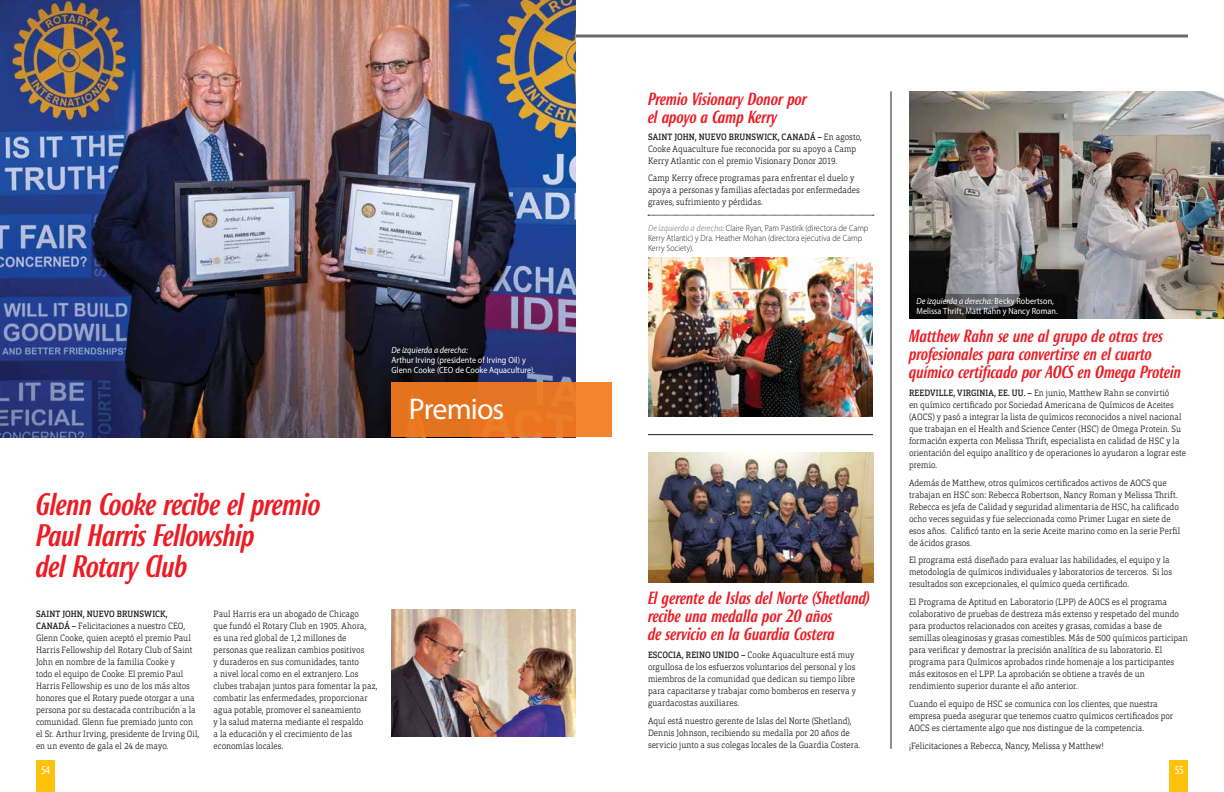
<style>
.page{position:relative;width:1224px;height:792px;background:#fff}
.page>*{position:absolute;margin:0;border:0;box-sizing:border-box;transform-origin:0 0}
.t1{font:italic 500 30px/31px "Roxy";letter-spacing:-.025em;color:#ed1b23}
.t2{font:30px "Myriad Pro";letter-spacing:-.03em;color:#fff}
.t3{font:italic 500 17px/18px "Roxy";letter-spacing:-.01em;color:#ed1b23}
.t4{font:condensed 12px "Myriad Pro";color:#fff}
.t5{font:300 9px/12px "Orgon Slab";letter-spacing:.005em;color:#221e1f;scale:.9 1}
.t6{font:9px/10px "Myriad Pro";letter-spacing:.005em;color:#fff;scale:.9 1}
.t7{font:300 9px/10px "Myriad Pro";color:#221e1f;scale:.9 1}
.t8{font:italic 9px "Myriad Pro";color:#fff;scale:.9 1}
.s1{font-weight:500}
.s2{font-weight:400;font-style:italic;color:#9d9fa2}
.s3{font-style:italic}
</style>
<div class="page">
<hr style="left:36px;top:35px;width:1152px;height:1px;background:#221e1f">
<hr style="left:36px;top:37px;width:1152px;height:1px;background:#221e1f">
<img style="left:0;top:0;width:576px;height:437px">
<img style="left:648px;top:453px;width:226px;height:129px">
<img style="left:392px;top:610px;width:184px;height:127px">
<img style="left:909px;top:91px;width:315px;height:228px">
<svg style="left:909px;top:294px;width:157px;height:25px;background:#212122"></svg>
<div style="left:392px;top:382px;width:220px;height:55px;background:linear-gradient(to right,#e26f1a,#f17f2c)"></div>
<img style="left:648px;top:257px;width:225px;height:160px">
<div style="left:1169px;top:761px;width:19px;height:31px;background:#ffc20c"></div>
<div style="left:36px;top:761px;width:19px;height:31px;background:#ffc20c"></div>
<hr style="left:891px;top:91px;width:1px;height:658px;background:#221e1f">
<hr style="left:648px;top:434px;width:225px;height:1px;background:#221e1f">
<svg style="left:648px;top:215px;width:226px;height:1px"></svg>
<p class="t8" style="left:392px;top:344px;width:86px">De izquierda a derecha:</p>
<p class="t6" style="left:392px;top:355px;width:161px">Arthur Irving (presidente of Irving Oil) y<br>Glenn Cooke (CEO de Cooke Aquaculture).</p>
<h1 class="t2" style="left:409px;top:390px;width:97px">Premios</h1>
<h1 class="t1" style="left:36px;top:489px;width:286px">Glenn Cooke recibe el premio<br>Paul Harris Fellowship<br>del Rotary Club</h1>
<p class="t5" style="left:214px;top:607px;width:184px">Paul Harris era un abogado de Chicago<br>que fundó el Rotary Club en 1905. Ahora,<br>es una red global de 1,2 millones de personas que realizan cambios positivos<br>y duraderos en sus comunidades, tanto<br>a nivel local como en el extranjero. Los clubes trabajan juntos para fomentar la paz, combatir las enfermedades, proporcionar agua potable, promover el saneamiento<br>y la salud materna mediante el respaldo<br>a la educación y el crecimiento de las economías locales.</p>
<p class="t5" style="left:36px;top:607px;width:183px"><span class="s1">SAINT JOHN, NUEVO BRUNSWICK, CANADÁ –</span> Felicitaciones a nuestro CEO, Glenn Cooke, quien aceptó el premio Paul Harris Fellowship del Rotary Club of Saint John en nombre de la familia Cooke y<br>todo el equipo de Cooke. El premio Paul Harris Fellowship es uno de los más altos honores que el Rotary puede otorgar a una persona por su destacada contribución a la comunidad. Glenn fue premiado junto con el Sr. Arthur Irving, presidente de Irving Oil, en un evento de gala el 24 de mayo.</p>
<h2 class="t3" style="left:648px;top:90px;width:161px">Premio Visionary Donor por el apoyo a Camp Kerry</h2>
<p class="t5" style="left:648px;top:131px;width:239px"><span class="s1">SAINT JOHN, NUEVO BRUNSWICK, CANADÁ –</span> En agosto,<br>Cooke Aquaculture fue reconocida por su apoyo a Camp<br>Kerry Atlantic con el premio Visionary Donor 2019.</p>
<p class="t5" style="left:648px;top:172px;width:237px">Camp Kerry ofrece programas para enfrentar el duelo y apoya a personas y familias afectadas por enfermedades graves, sufrimiento y pérdidas.</p>
<p class="t7" style="left:648px;top:223px;width:246px"><span class="s2">De izquierda a derecha:</span> Claire Ryan, Pam Pastirik (directora de Camp<br>Kerry Atlantic) y Dra. Heather Mohan (directora ejecutiva de Camp<br>Kerry Society).</p>
<h2 class="t3" style="left:648px;top:589px;width:223px">El gerente de Islas del Norte (Shetland) recibe una medalla por 20 años<br>de servicio en la Guardia Costera</h2>
<p class="t5" style="left:648px;top:649px;width:233px"><span class="s1">ESCOCIA, REINO UNIDO –</span> Cooke Aquaculture está muy orgullosa de los esfuerzos voluntarios del personal y los miembros de la comunidad que dedican su tiempo libre para capacitarse y trabajar como bomberos en reserva y guardacostas auxiliares.</p>
<p class="t5" style="left:648px;top:715px;width:238px">Aquí está nuestro gerente de Islas del Norte (Shetland),<br>Dennis Johnson, recibiendo su medalla por 20 años de servicio junto a sus colegas locales de la Guardia Costera.</p>
<p class="t6" style="left:917px;top:296px;width:158px"><span class="s3">De izquierda a derecha:</span> Becky Robertson,<br>Melissa Thrift, Matt Rahn y Nancy Roman.</p>
<h2 class="t3" style="left:909px;top:327px;width:274px">Matthew Rahn se une al grupo de otras tres profesionales para convertirse en el cuarto químico certificado por AOCS en Omega Protein</h2>
<p class="t5" style="left:909px;top:387px;width:310px"><span class="s1">REEDVILLE, VIRGINIA, EE. UU. –</span> En junio, Matthew Rahn se convirtió<br>en químico certificado por Sociedad Americana de Químicos de Aceites (AOCS) y pasó a integrar la lista de químicos reconocidos a nivel nacional que trabajan en el Health and Science Center (HSC) de Omega Protein. Su formación experta con Melissa Thrift, especialista en calidad de HSC y la orientación del equipo analítico y de operaciones lo ayudaron a lograr este premio.</p>
<p class="t5" style="left:909px;top:476px;width:303px">Además de Matthew, otros químicos certificados activos de AOCS que trabajan en HSC son: Rebecca Robertson, Nancy Roman y Melissa Thrift.<br>Rebecca es jefa de Calidad y seguridad alimentaria de HSC, ha calificado ocho veces seguidas y fue seleccionada como Primer Lugar en siete de esos años. Calificó tanto en la serie Aceite marino como en la serie Perfil de ácidos grasos.</p>
<p class="t5" style="left:909px;top:554px;width:294px">El programa está diseñado para evaluar las habilidades, el equipo y la metodología de químicos individuales y laboratorios de terceros. Si los resultados son excepcionales, el químico queda certificado.</p>
<p class="t5" style="left:909px;top:596px;width:311px">El Programa de Aptitud en Laboratorio (LPP) de AOCS es el programa colaborativo de pruebas de destreza más extenso y respetado del mundo para productos relacionados con aceites y grasas, comidas a base de semillas oleaginosas y grasas comestibles. Más de 500 químicos participan para verificar y demostrar la precisión analítica de su laboratorio. El programa para Químicos aprobados rinde homenaje a los participantes más exitosos en el LPP. La aprobación se obtiene a través de un rendimiento superior durante el año anterior.</p>
<p class="t5" style="left:909px;top:698px;width:295px">Cuando el equipo de HSC se comunica con los clientes, que nuestra empresa pueda asegurar que tenemos cuatro químicos certificados por<br>AOCS es ciertamente algo que nos distingue de la competencia.</p>
<p class="t5" style="left:909px;top:739px;width:218px">¡Felicitaciones a Rebecca, Nancy, Melissa y Matthew!</p>
<h3 class="t4" style="left:41px;top:763px;width:11px">54</h3>
<h3 class="t4" style="left:1175px;top:763px;width:10px">55</h3>
</div>
